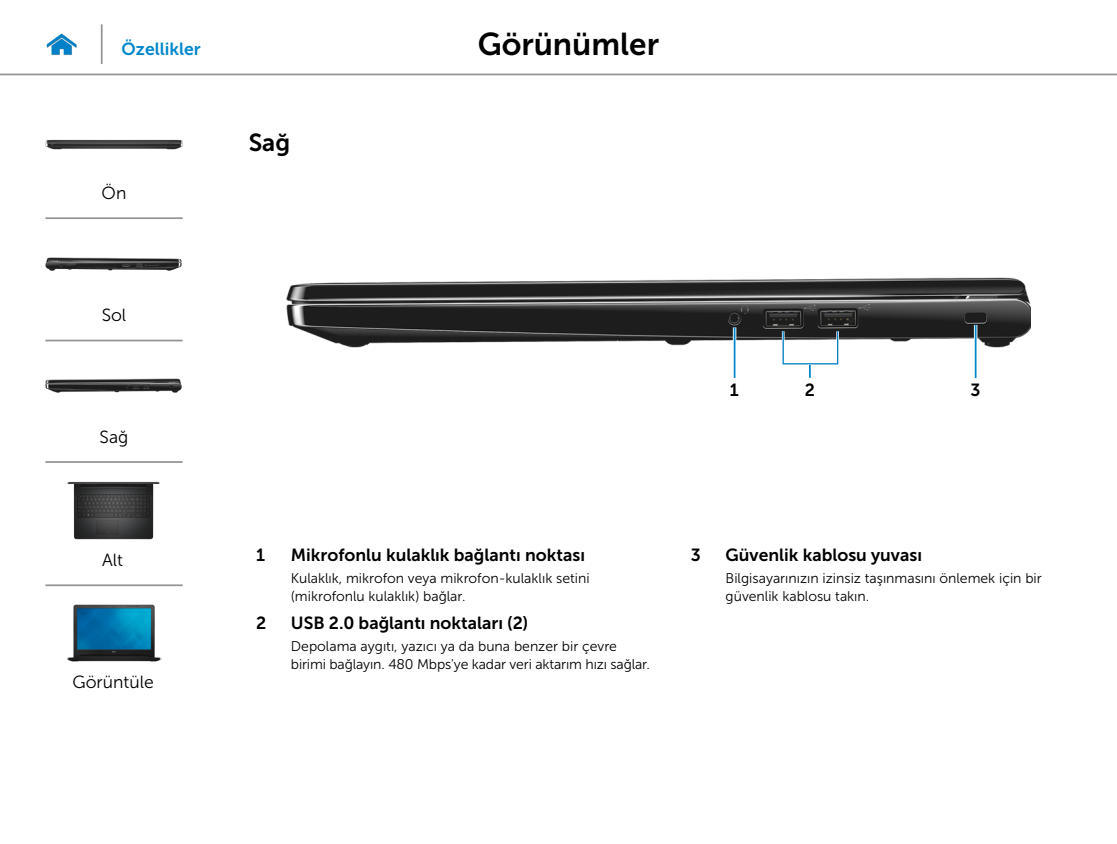
<style>
.page{position:relative;width:1117px;height:844px;background:#fff}
.page>*{position:absolute;margin:0;border:0;box-sizing:border-box;transform-origin:0 0}
.t1{font:31.5px "Museo Sans For Dell 700";color:#000}
.Head2{font:24.5px "Museo Sans For Dell 700";color:#000}
.Callout_Head{font:17.5px "Museo Sans For Dell 700";color:#000}
.t2{font:17.5px "Museo Sans For Dell 300";color:#000}
.t3{font:17.5px "Museo Sans For Dell 700";color:#0087cc}
.Callout-L{font:17.5px "Museo Sans For Dell 700";color:#000}
.Callout_description{font:14px/17.5px "Museo Sans For Dell 300";color:#000}
</style>
<div class="page">
<hr style="left:0;top:74px;width:1116px;height:1px;background:#939598">
<img style="left:46px;top:33px;width:31px;height:23px">
<img style="left:286px;top:277px;width:743px;height:76px">
<svg style="left:732px;top:327px;width:4px;height:51px"></svg>
<hr style="left:733px;top:327px;width:2px;height:51px;background:#0087cc">
<svg style="left:973px;top:325px;width:4px;height:53px"></svg>
<hr style="left:974px;top:325px;width:2px;height:53px;background:#0087cc">
<div style="left:781px;top:330px;width:57px;height:35px;border:3px solid #fff"></div>
<div style="left:782px;top:330px;width:56px;height:34px;border:1px solid #0081c6"></div>
<svg style="left:808px;top:364px;width:3px;height:13px"></svg>
<hr style="left:101px;top:24px;width:2px;height:40px;background:#939598">
<img style="left:45px;top:140px;width:137px;height:9px">
<img style="left:45px;top:257px;width:137px;height:14px">
<img style="left:45px;top:378px;width:137px;height:15px">
<img style="left:67px;top:481px;width:93px;height:58px">
<img style="left:67px;top:604px;width:94px;height:57px">
<hr style="left:45px;top:217px;width:138px;height:2px;background:#939598">
<hr style="left:45px;top:339px;width:138px;height:2px;background:#939598">
<hr style="left:45px;top:461px;width:138px;height:2px;background:#939598">
<hr style="left:45px;top:584px;width:138px;height:2px;background:#939598">
<p class="t3" style="left:122px;top:39px;width:80px">Özellikler</p>
<h1 class="t1" style="left:477px;top:26px;width:183px">Görünümler</h1>
<p class="t2" style="left:102px;top:183px;width:26px">Ön</p>
<p class="Head2" style="left:249px;top:128px;width:43px">Sağ</p>
<p class="t2" style="left:102px;top:305px;width:26px">Sol</p>
<p class="t2" style="left:100px;top:428px;width:30px">Sağ</p>
<p class="t2" style="left:102px;top:550px;width:22px">Alt</p>
<p class="t2" style="left:72px;top:672px;width:83px">Görüntüle</p>
<p class="Callout-L" style="left:729px;top:380px;width:10px">1</p>
<p class="Callout-L" style="left:804px;top:380px;width:12px">2</p>
<p class="Callout-L" style="left:970px;top:380px;width:12px">3</p>
<p class="Callout_Head" style="left:256px;top:544px;width:10px">1</p>
<p class="Callout_Head" style="left:291px;top:544px;width:295px">Mikrofonlu kulaklık bağlantı noktası</p>
<p class="Callout_description" style="left:291px;top:569px;width:300px">Kulaklık, mikrofon veya mikrofon- kulaklık setini (mikrofonlu kulaklık) bağlar.</p>
<p class="Callout_Head" style="left:256px;top:612px;width:12px">2</p>
<p class="Callout_Head" style="left:291px;top:612px;width:239px">USB 2.0 bağlantı noktaları (2)</p>
<p class="Callout_description" style="left:291px;top:637px;width:360px">Depolama aygıtı, yazıcı ya da buna benzer bir çevre birimi bağlayın. 480 Mbps'ye kadar veri aktarım hızı sağlar.</p>
<p class="Callout_Head" style="left:690px;top:544px;width:12px">3</p>
<p class="Callout_Head" style="left:725px;top:544px;width:198px">Güvenlik kablosu yuvası</p>
<p class="Callout_description" style="left:725px;top:569px;width:318px">Bilgisayarınızın izinsiz taşınmasını önlemek için bir güvenlik kablosu takın.</p>
</div>
